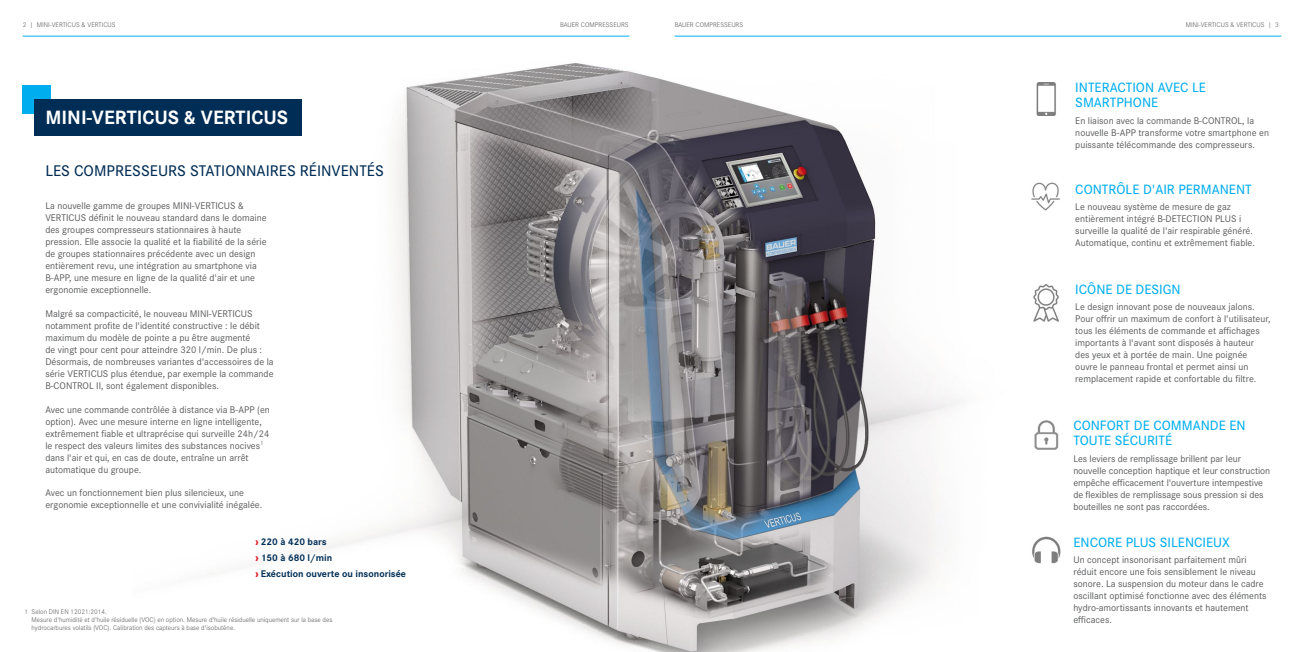
<style>
.page{position:relative;width:1304px;height:652px;background:#fff}
.page>*{position:absolute;margin:0;border:0;box-sizing:border-box;transform-origin:0 0}
.t1{font:700 20px "Corporate S";color:#fff}
.t2{font:500 16px "Corporate S";color:#002d55}
.t3{font:500 14px/15px "Corporate S";color:#00aeef}
.t4{font:10px/12px "Corporate S";color:#58595b}
.t5{font:700 10px/16.2px "Corporate S";color:#002d55}
.t6{font:300 7px/8px "Corporate S";color:#58595b}
.s1{font-weight:800;color:#da2128}
</style>
<div class="page">
<hr style="left:23px;top:36px;width:606px;height:1px;background:#00aeef">
<hr style="left:675px;top:36px;width:606px;height:1px;background:#00aeef">
<img style="left:264px;top:63px;width:792px;height:589px">
<div style="left:23px;top:85px;width:28px;height:28px;background:#00aeef"></div>
<div style="left:34px;top:99px;width:267px;height:37px;background:#002d55"></div>
<img style="left:1030px;top:181px;width:30px;height:31px">
<img style="left:1031px;top:83px;width:25px;height:32px">
<img style="left:1030px;top:535px;width:31px;height:29px">
<img style="left:1033px;top:416px;width:26px;height:37px">
<img style="left:1030px;top:285px;width:29px;height:37px">
<p class="t6" style="left:23px;top:21px;width:94px">2 | MINI-VERTICUS &amp; VERTICUS</p>
<p class="t6" style="left:560px;top:21px;width:70px">BAUER COMPRESSEURS</p>
<p class="t6" style="left:675px;top:21px;width:70px">BAUER COMPRESSEURS</p>
<p class="t6" style="left:1186px;top:21px;width:94px">MINI-VERTICUS &amp; VERTICUS | 3</p>
<h1 class="t1" style="left:45px;top:102px;width:244px">MINI-VERTICUS &amp; VERTICUS</h1>
<h2 class="t2" style="left:45px;top:159px;width:340px">LES COMPRESSEURS STATIONNAIRES RÉINVENTÉS</h2>
<p class="t4" style="left:45px;top:199px;width:223px">La nouvelle gamme de groupes MINI-VERTICUS &amp; VERTICUS définit le nouveau standard dans le domaine des groupes compresseurs stationnaires à haute pression. Elle associe la qualité et la fiabilité de la série de groupes stationnaires précédente avec un design entièrement revu, une intégration au smartphone via B-APP, une mesure en ligne de la qualité d'air et une ergonomie exceptionnelle.</p>
<p class="t4" style="left:45px;top:307px;width:230px">Malgré sa compacticité, le nouveau MINI-VERTICUS notamment profite de l'identité constructive : le débit maximum du modèle de pointe a pu être augmenté<br>de vingt pour cent pour atteindre 320 l/min. De plus :<br>Désormais, de nombreuses variantes d'accessoires de la série VERTICUS plus étendue, par exemple la commande B-CONTROL II, sont également disponibles.</p>
<p class="t4" style="left:45px;top:403px;width:226px">Avec une commande contrôlée à distance via B-APP (en option). Avec une mesure interne en ligne intelligente, extrêmement fiable et ultraprécise qui surveille 24h/24 le respect des valeurs limites des substances nocives<sup>1 </sup>dans l'air et qui, en cas de doute, entraîne un arrêt automatique du groupe.</p>
<p class="t4" style="left:45px;top:486px;width:219px">Avec un fonctionnement bien plus silencieux, une ergonomie exceptionnelle et une convivialité inégalée.</p>
<p class="t5" style="left:255px;top:533px;width:153px"><span class="s1">›</span> 220 à 420 bars<br><span class="s1">›</span> 150 à 680 l/min<br><span class="s1">›</span> Exécution ouverte ou insonorisée</p>
<p class="t6" style="left:32px;top:607px;width:302px;text-indent:-7px">1 Selon DIN EN 12021:2014.<br>Mesure d'humidité et d'huile résiduelle (VOC) en option. Mesure d'huile résiduelle uniquement sur la base des hydrocarbures volatils (VOC). Calibration des capteurs à base d'isobutène.</p>
<h3 class="t3" style="left:1075px;top:79px;width:132px">INTERACTION AVEC LE<br>SMARTPHONE</h3>
<p class="t4" style="left:1075px;top:113px;width:195px">En liaison avec la commande B-CONTROL, la nouvelle B-APP transforme votre smartphone en puissante télécommande des compresseurs.</p>
<h3 class="t3" style="left:1075px;top:180px;width:178px">CONTRÔLE D'AIR PERMANENT</h3>
<p class="t4" style="left:1075px;top:200px;width:181px">Le nouveau système de mesure de gaz entièrement intégré B-DETECTION PLUS i surveille la qualité de l'air respirable généré.<br>Automatique, continu et extrêmement fiable.</p>
<h3 class="t3" style="left:1075px;top:281px;width:107px">ICÔNE DE DESIGN</h3>
<p class="t4" style="left:1075px;top:300px;width:197px">Le design innovant pose de nouveaux jalons.<br>Pour offrir un maximum de confort à l'utilisateur, tous les éléments de commande et affichages importants à l'avant sont disposés à hauteur des yeux et à portée de main. Une poignée ouvre le panneau frontal et permet ainsi un remplacement rapide et confortable du filtre.</p>
<h3 class="t3" style="left:1073px;top:417px;width:174px">CONFORT DE COMMANDE EN<br>TOUTE SÉCURITÉ</h3>
<p class="t4" style="left:1073px;top:452px;width:199px">Les leviers de remplissage brillent par leur nouvelle conception haptique et leur construction empêche efficacement l'ouverture intempestive de flexibles de remplissage sous pression si des bouteilles ne sont pas raccordées.</p>
<h3 class="t3" style="left:1073px;top:533px;width:158px">ENCORE PLUS SILENCIEUX</h3>
<p class="t4" style="left:1073px;top:553px;width:195px">Un concept insonorisant parfaitement mûri réduit encore une fois sensiblement le niveau sonore. La suspension du moteur dans le cadre oscillant optimisé fonctionne avec des éléments hydro-amortissants innovants et hautement efficaces.</p>
</div>
